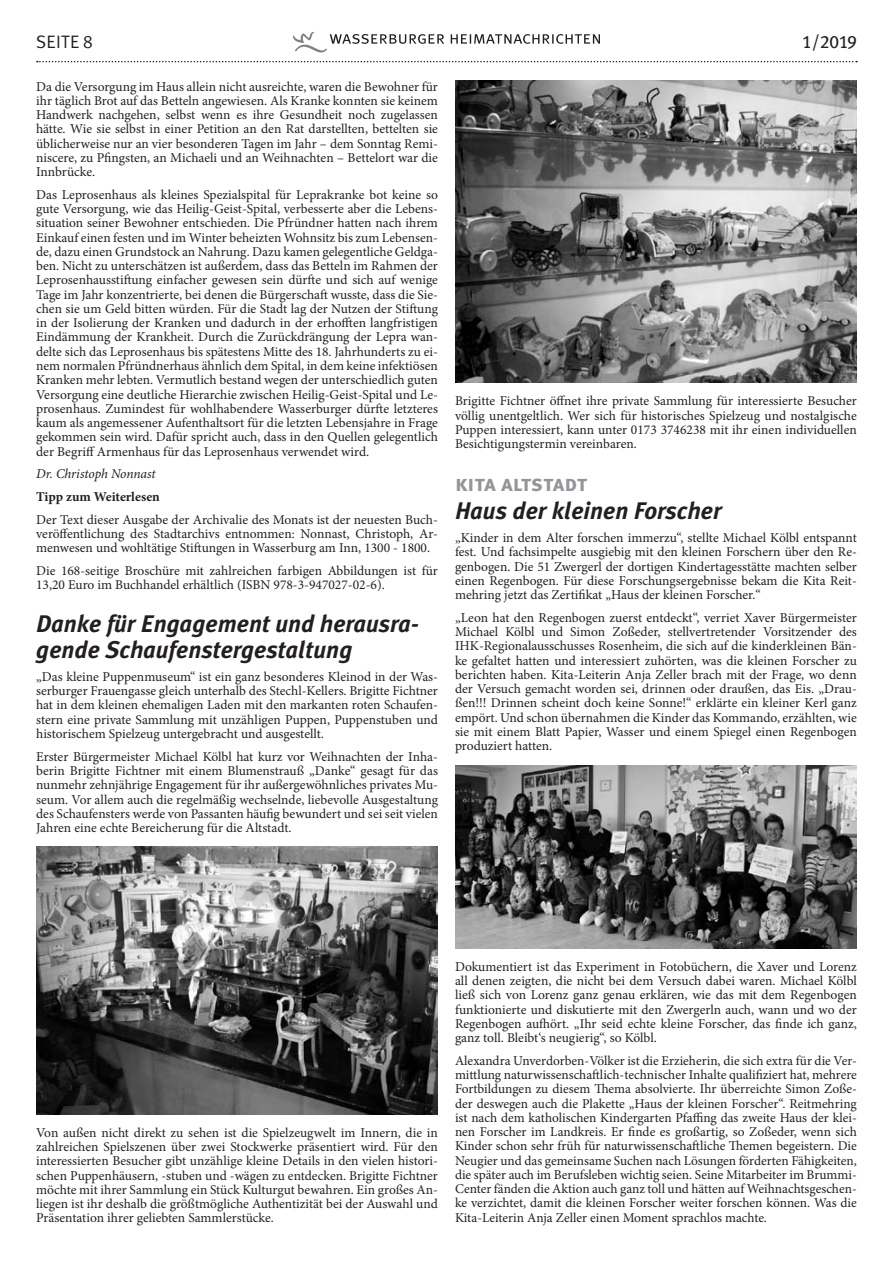
<style>
.page{position:relative;width:893px;height:1263px;background:#fff}
.page>*{position:absolute;margin:0;border:0;box-sizing:border-box;transform-origin:0 0}
.t1{font:italic 700 24px/26.2px "Meta Plus";color:#231f20}
.t2{font:22.5px "Meta Plus Bold Caps";letter-spacing:-.01em;color:#939598}
.t3{font:18px "Meta Plus Normal";letter-spacing:.01em;color:#231f20}
.t4{font:18px "Meta Plus Book Caps";color:#231f20}
.t5{font:13.5px/14.2px "Minion Pro";color:#231f20;text-align:justify}
.t6{font:italic 13.5px "Minion Pro";letter-spacing:-.01em;color:#231f20}
.t7{font:700 13.5px "Minion Pro";letter-spacing:-.005em;color:#231f20}
.s1{font-family:"Meta Plus Normal Caps"}
</style>
<div class="page">
<svg style="left:37px;top:61px;width:820px;height:1px"></svg>
<svg style="left:293px;top:32px;width:307px;height:21px"></svg>
<img style="left:36px;top:846px;width:402px;height:268px">
<img style="left:455px;top:81px;width:402px;height:302px">
<img style="left:455px;top:765px;width:402px;height:183px">
<h3 class="t3" style="left:36px;top:32px;width:58px">SEITE <span class="s1">8</span></h3>
<h3 class="t4" style="left:802px;top:32px;width:56px">1/2019</h3>
<p class="t5" style="left:36px;top:79px;width:403px">Da die Versorgung im Haus allein nicht ausreichte, waren die Bewohner für ihr täglich Brot auf das Betteln angewiesen. Als Kranke konnten sie keinem Handwerk nachgehen, selbst wenn es ihre Gesundheit noch zugelassen hätte. Wie sie selbst in einer Petition an den Rat darstellten, bettelten sie üblicherweise nur an vier besonderen Tagen im Jahr – dem Sonntag Remi&shy;niscere, zu Pfingsten, an Michaeli und an Weihnachten – Bettelort war die Innbrücke.</p>
<p class="t5" style="left:36px;top:188px;width:403px">Das Leprosenhaus als kleines Spezialspital für Leprakranke bot keine so gute Versorgung, wie das Heilig-Geist-Spital, verbesserte aber die Lebens&shy;situation seiner Bewohner entschieden. Die Pfründner hatten nach ihrem Einkauf einen festen und im Winter beheizten Wohnsitz bis zum Lebensen&shy;de, dazu einen Grundstock an Nahrung. Dazu kamen gelegentliche Geldga&shy;ben. Nicht zu unterschätzen ist außerdem, dass das Betteln im Rahmen der Leprosenhausstiftung einfacher gewesen sein dürfte und sich auf wenige Tage im Jahr konzentrierte, bei denen die Bürgerschaft wusste, dass die Sie&shy;chen sie um Geld bitten würden. Für die Stadt lag der Nutzen der Stiftung in der Isolierung der Kranken und dadurch in der erhofften langfristigen Eindämmung der Krankheit. Durch die Zurückdrängung der Lepra wan&shy;delte sich das Leprosenhaus bis spätestens Mitte des 18. Jahrhunderts zu ei&shy;nem normalen Pfründnerhaus ähnlich dem Spital, in dem keine infektiösen Kranken mehr lebten. Vermutlich bestand wegen der unterschiedlich guten Versorgung eine deutliche Hierarchie zwischen Heilig-Geist-Spital und Le&shy;prosenhaus. Zumindest für wohlhabendere Wasserburger dürfte letzteres kaum als angemessener Aufenthaltsort für die letzten Lebensjahre in Frage gekommen sein wird. Dafür spricht auch, dass in den Quellen gelegentlich der Begriff Armenhaus für das Leprosenhaus verwendet wird.</p>
<p class="t6" style="left:36px;top:465px;width:121px">Dr. Christoph Nonnast</p>
<p class="t7" style="left:36px;top:487px;width:125px">Tipp zum Weiterlesen</p>
<p class="t5" style="left:36px;top:512px;width:403px">Der Text dieser Ausgabe der Archivalie des Monats ist der neuesten Buch&shy;veröffentlichung des Stadtarchivs entnommen: Nonnast, Christoph, Ar&shy;menwesen und wohltätige Stiftungen in Wasserburg am Inn, 1300 - 1800.</p>
<p class="t5" style="left:36px;top:564px;width:403px">Die 168-seitige Broschüre mit zahlreichen farbigen Abbildungen ist für<br>13,20 Euro im Buchhandel erhältlich (ISBN 978-3-947027-02-6).</p>
<h1 class="t1" style="left:36px;top:610px;width:384px">Danke für Engagement und herausra&shy;gende Schaufenstergestaltung</h1>
<p class="t5" style="left:36px;top:670px;width:403px">„Das kleine Puppenmuseum“ ist ein ganz besonderes Kleinod in der Was&shy;serburger Frauengasse gleich unterhalb des Stechl-Kellers. Brigitte Fichtner hat in dem kleinen ehemaligen Laden mit den markanten roten Schaufen&shy;stern eine private Sammlung mit unzähligen Puppen, Puppenstuben und historischem Spielzeug untergebracht und ausgestellt.</p>
<p class="t5" style="left:36px;top:749px;width:403px">Erster Bürgermeister Michael Kölbl hat kurz vor Weihnachten der Inha&shy;berin Brigitte Fichtner mit einem Blumenstrauß „Danke“ gesagt für das nunmehr zehnjährige Engagement für ihr außergewöhnliches privates Mu&shy;seum. Vor allem auch die regelmäßig wechselnde, liebevolle Ausgestaltung des Schaufensters werde von Passanten häufig bewundert und sei seit vielen Jahren eine echte Bereicherung für die Altstadt.</p>
<p class="t5" style="left:455px;top:394px;width:403px">Brigitte Fichtner öffnet ihre private Sammlung für interessierte Besucher völlig unentgeltlich. Wer sich für historisches Spielzeug und nostalgische Puppen interessiert, kann unter 0173 3746238 mit ihr einen individuellen Besichtigungstermin vereinbaren.</p>
<h2 class="t2" style="left:455px;top:470px;width:134px">kita altstadt</h2>
<h1 class="t1" style="left:455px;top:498px;width:268px">Haus der kleinen Forscher</h1>
<p class="t5" style="left:455px;top:531px;width:403px">„Kinder in dem Alter forschen immerzu“, stellte Michael Kölbl entspannt fest. Und fachsimpelte ausgiebig mit den kleinen Forschern über den Re&shy;genbogen. Die 51 Zwergerl der dortigen Kindertagesstätte machten selber einen Regenbogen. Für diese Forschungsergebnisse bekam die Kita Reit&shy;mehring jetzt das Zertifikat „Haus der kleinen Forscher.“</p>
<p class="t5" style="left:455px;top:610px;width:403px">„Leon hat den Regenbogen zuerst entdeckt“, verriet Xaver Bürgermeister Michael Kölbl und Simon Zoßeder, stellvertretender Vorsitzender des IHK-Regionalausschusses Rosenheim, die sich auf die kinderkleinen Bän&shy;ke gefaltet hatten und interessiert zuhörten, was die kleinen Forscher zu berichten haben. Kita-Leiterin Anja Zeller brach mit der Frage, wo denn der Versuch gemacht worden sei, drinnen oder draußen, das Eis. „Drau&shy;ßen!!! Drinnen scheint doch keine Sonne!“ erklärte ein kleiner Kerl ganz empört. Und schon übernahmen die Kinder das Kommando, erzählten, wie sie mit einem Blatt Papier, Wasser und einem Spiegel einen Regenbogen produziert hatten.</p>
<p class="t5" style="left:36px;top:1125px;width:403px">Von außen nicht direkt zu sehen ist die Spielzeugwelt im Innern, die in zahlreichen Spielszenen über zwei Stockwerke präsentiert wird. Für den interessierten Besucher gibt unzählige kleine Details in den vielen histori&shy;schen Puppenhäusern, -stuben und -wägen zu entdecken. Brigitte Fichtner möchte mit ihrer Sammlung ein Stück Kulturgut bewahren. Ein großes An&shy;liegen ist ihr deshalb die größtmögliche Authentizität bei der Auswahl und Präsentation ihrer geliebten Sammlerstücke.</p>
<p class="t5" style="left:455px;top:959px;width:403px">Dokumentiert ist das Experiment in Fotobüchern, die Xaver und Lorenz all denen zeigten, die nicht bei dem Versuch dabei waren. Michael Kölbl ließ sich von Lorenz ganz genau erklären, wie das mit dem Regenbogen funktionierte und diskutierte mit den Zwergerln auch, wann und wo der Regenbogen aufhört. „Ihr seid echte kleine Forscher, das finde ich ganz, ganz toll. Bleibt‘s neugierig“, so Kölbl.</p>
<p class="t5" style="left:455px;top:1053px;width:403px">Alexandra Unverdorben-Völker ist die Erzieherin, die sich extra für die Ver&shy;mittlung naturwissenschaftlich-technischer Inhalte qualifiziert hat, mehrere Fortbildungen zu diesem Thema absolvierte. Ihr überreichte Simon Zoße&shy;der deswegen auch die Plakette „Haus der kleinen Forscher“. Reitmehring ist nach dem katholischen Kindergarten Pfaffing das zweite Haus der klei&shy;nen Forscher im Landkreis. Er finde es großartig, so Zoßeder, wenn sich Kinder schon sehr früh für naturwissenschaftliche Themen begeistern. Die Neugier und das gemeinsame Suchen nach Lösungen förderten Fähigkeiten, die später auch im Berufsleben wichtig seien. Seine Mitarbeiter im Brummi-Center fänden die Aktion auch ganz toll und hätten auf Weihnachtsgeschen&shy;ke verzichtet, damit die kleinen Forscher weiter forschen können. Was die Kita-Leiterin Anja Zeller einen Moment sprachlos machte.</p>
</div>
